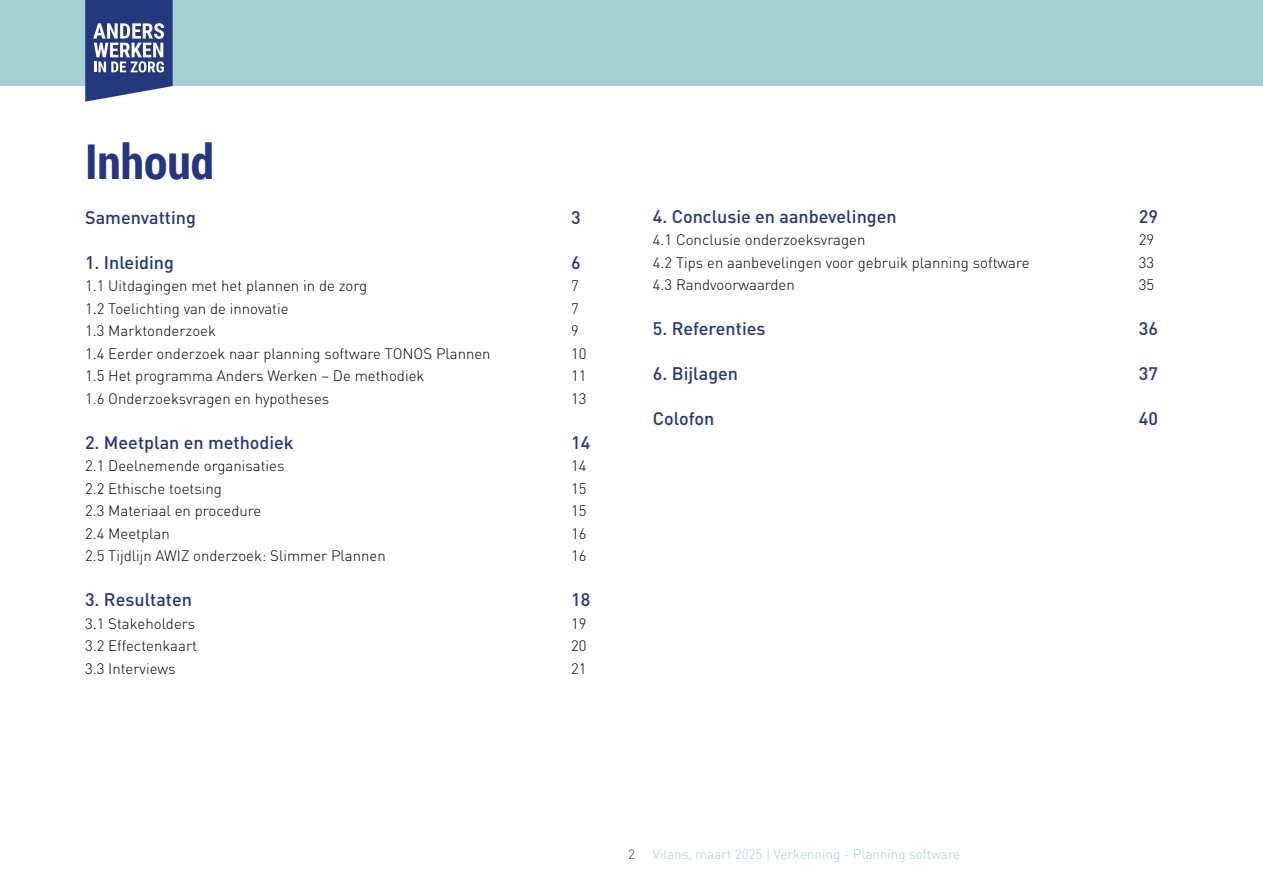
<style>
.page{position:relative;width:1263px;height:893px;background:#fff}
.page>*{position:absolute;margin:0;border:0;box-sizing:border-box;transform-origin:0 0}
.t1{font:700 48px "Roboto Condensed";color:#273680}
.t2{font:500 18px "DIN Pro";color:#273680}
.t3{font:300 15px "DIN Pro";color:#000}
.t4{font:300 13.5px "DIN Pro";color:#a6d0d1}
.t5{font:300 13.5px "DIN Pro";color:#273680}
</style>
<div class="page">
<div style="left:0;top:0;width:1263px;height:86px;background:#a6d0d1"></div>
<svg style="left:85px;top:0;width:88px;height:102px;background:#5c6b9e"></svg>
<p class="t1" style="left:85px;top:128px;width:131px">Inhoud</p>
<p class="t2" style="left:85px;top:205px;width:112px">Samenvatting</p>
<p class="t2" style="left:571px;top:205px;width:11px">3</p>
<p class="t2" style="left:85px;top:250px;width:90px">1. Inleiding</p>
<p class="t2" style="left:571px;top:250px;width:11px">6</p>
<p class="t3" style="left:85px;top:275px;width:284px">1.1 Uitdagingen met het plannen in de zorg</p>
<p class="t3" style="left:571px;top:275px;width:9px">7</p>
<p class="t3" style="left:85px;top:298px;width:205px">1.2 Toelichting van de innovatie</p>
<p class="t3" style="left:571px;top:298px;width:9px">7</p>
<p class="t3" style="left:85px;top:320px;width:132px">1.3 Marktonderzoek</p>
<p class="t3" style="left:571px;top:320px;width:9px">9</p>
<p class="t3" style="left:85px;top:343px;width:407px">1.4 Eerder onderzoek naar planning software TONOS Plannen</p>
<p class="t3" style="left:571px;top:343px;width:17px">10</p>
<p class="t3" style="left:85px;top:365px;width:341px">1.5 Het programma Anders Werken – De methodiek</p>
<p class="t3" style="left:571px;top:365px;width:17px">11</p>
<p class="t3" style="left:85px;top:388px;width:246px">1.6 Onderzoeksvragen en hypotheses</p>
<p class="t3" style="left:571px;top:388px;width:17px">13</p>
<p class="t2" style="left:85px;top:430px;width:210px">2. Meetplan en methodiek</p>
<p class="t2" style="left:571px;top:430px;width:21px">14</p>
<p class="t3" style="left:85px;top:455px;width:201px">2.1 Deelnemende organisaties</p>
<p class="t3" style="left:571px;top:455px;width:17px">14</p>
<p class="t3" style="left:85px;top:478px;width:138px">2.2 Ethische toetsing</p>
<p class="t3" style="left:571px;top:478px;width:17px">15</p>
<p class="t3" style="left:85px;top:500px;width:178px">2.3 Materiaal en procedure</p>
<p class="t3" style="left:571px;top:500px;width:17px">15</p>
<p class="t3" style="left:85px;top:523px;width:86px">2.4 Meetplan</p>
<p class="t3" style="left:571px;top:523px;width:17px">16</p>
<p class="t3" style="left:85px;top:545px;width:302px">2.5 Tijdlijn AWIZ onderzoek: Slimmer Plannen</p>
<p class="t3" style="left:571px;top:545px;width:17px">16</p>
<p class="t2" style="left:85px;top:587px;width:108px">3. Resultaten</p>
<p class="t2" style="left:571px;top:587px;width:21px">18</p>
<p class="t3" style="left:85px;top:613px;width:112px">3.1 Stakeholders</p>
<p class="t3" style="left:571px;top:613px;width:17px">19</p>
<p class="t3" style="left:85px;top:635px;width:113px">3.2 Effectenkaart</p>
<p class="t3" style="left:571px;top:635px;width:17px">20</p>
<p class="t3" style="left:85px;top:658px;width:92px">3.3 Interviews</p>
<p class="t3" style="left:571px;top:658px;width:17px">21</p>
<p class="t2" style="left:653px;top:204px;width:245px">4. Conclusie en aanbevelingen</p>
<p class="t2" style="left:1139px;top:204px;width:21px">29</p>
<p class="t3" style="left:653px;top:230px;width:214px">4.1 Conclusie onderzoeksvragen</p>
<p class="t3" style="left:1139px;top:230px;width:17px">29</p>
<p class="t3" style="left:653px;top:252px;width:378px">4.2 Tips en aanbevelingen voor gebruik planning software</p>
<p class="t3" style="left:1139px;top:252px;width:17px">33</p>
<p class="t3" style="left:653px;top:275px;width:144px">4.3 Randvoorwaarden</p>
<p class="t3" style="left:1139px;top:275px;width:17px">35</p>
<p class="t2" style="left:653px;top:317px;width:114px">5. Referenties</p>
<p class="t2" style="left:1139px;top:317px;width:21px">36</p>
<p class="t2" style="left:653px;top:362px;width:87px">6. Bijlagen</p>
<p class="t2" style="left:1139px;top:362px;width:21px">37</p>
<p class="t2" style="left:653px;top:407px;width:63px">Colofon</p>
<p class="t2" style="left:1139px;top:407px;width:21px">40</p>
<p class="t5" style="left:628px;top:845px;width:8px">2</p>
<p class="t4" style="left:653px;top:845px;width:309px">Vilans, maart 2025 | Verkenning - Planning software</p>
</div>
